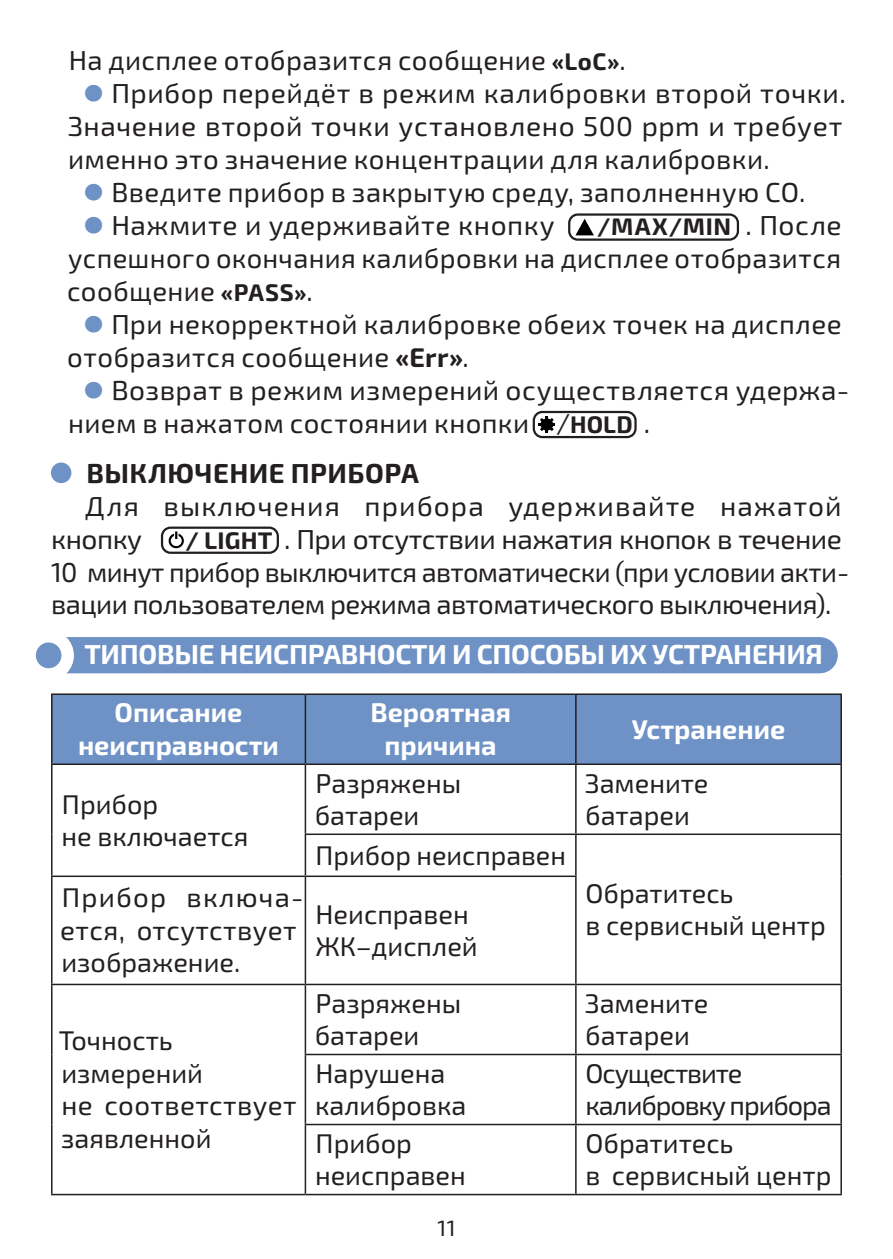
<style>
.page{position:relative;width:893px;height:1259px;background:#fff}
.page>*{position:absolute;margin:0;border:0;box-sizing:border-box;transform-origin:0 0}
.стиль_текста{font:27.3px/33px "Exo 2.0";letter-spacing:.01em;color:#231f20}
.стиль_текста-2{font:27.3px/33px "Exo 2.0";letter-spacing:-.02em;color:#231f20}
.стиль_текста-3{font:27.3px/33px "Exo 2.0";letter-spacing:.04em;color:#231f20}
.заголовки{font:700 27.3px "Exo 2.0";letter-spacing:-.01em;color:#fff}
.заголовки__копия{font:700 27.3px "Exo 2.0";letter-spacing:.015em;color:#231f20}
.табл{font:27px/32.4px "Exo 2.0";color:#231f20}
.таблица_шапка{font:700 27px "Exo 2.0";color:#fff}
.табл-2{font:27px "Exo 2.0";letter-spacing:-.04em;color:#231f20}
.t1{font:700 24px "Exo 2.0";letter-spacing:.04em;color:#231f20}
.t2{font:22.2px "Exo 2.0";color:#231f20}
.s1{font-weight:700;font-size:24px}
.s2{color:#6e92c6}
.s3{font-weight:400;font-size:27.3px}
.s4{font-weight:700;font-size:27px}
</style>
<div class="page">
<div style="left:66px;top:637px;width:772px;height:37px;background:#6e92c6"></div>
<svg style="left:30px;top:636px;width:38px;height:38px"></svg>
<div style="left:23px;top:630px;width:51px;height:50px;border:12px solid #fff;border-radius:50%"></div>
<div style="left:53px;top:695px;width:787px;height:68px;background:#6e92c6"></div>
<hr style="left:51px;top:693px;width:254px;height:2px;background:#231f20">
<hr style="left:51px;top:695px;width:2px;height:68px;background:#231f20">
<hr style="left:305px;top:693px;width:271px;height:2px;background:#231f20">
<hr style="left:305px;top:695px;width:1px;height:68px;background:#231f20">
<hr style="left:576px;top:693px;width:266px;height:2px;background:#231f20">
<hr style="left:575px;top:695px;width:2px;height:68px;background:#231f20">
<hr style="left:840px;top:695px;width:2px;height:68px;background:#231f20">
<hr style="left:51px;top:763px;width:254px;height:2px;background:#231f20">
<hr style="left:51px;top:765px;width:2px;height:69px;background:#231f20">
<hr style="left:51px;top:834px;width:2px;height:41px;background:#231f20">
<hr style="left:305px;top:763px;width:271px;height:2px;background:#231f20">
<hr style="left:305px;top:765px;width:1px;height:68px;background:#231f20">
<hr style="left:576px;top:763px;width:266px;height:2px;background:#231f20">
<hr style="left:575px;top:765px;width:2px;height:68px;background:#231f20">
<hr style="left:840px;top:765px;width:2px;height:68px;background:#231f20">
<hr style="left:305px;top:833px;width:271px;height:2px;background:#231f20">
<hr style="left:305px;top:835px;width:1px;height:40px;background:#231f20">
<hr style="left:576px;top:833px;width:266px;height:2px;background:#231f20">
<hr style="left:575px;top:835px;width:2px;height:40px;background:#231f20">
<hr style="left:840px;top:835px;width:2px;height:41px;background:#231f20">
<hr style="left:840px;top:876px;width:2px;height:107px;background:#231f20">
<hr style="left:51px;top:875px;width:254px;height:2px;background:#231f20">
<hr style="left:51px;top:877px;width:2px;height:106px;background:#231f20">
<hr style="left:305px;top:875px;width:272px;height:2px;background:#231f20">
<hr style="left:305px;top:877px;width:1px;height:106px;background:#231f20">
<hr style="left:575px;top:877px;width:2px;height:106px;background:#231f20">
<hr style="left:51px;top:983px;width:254px;height:2px;background:#231f20">
<hr style="left:51px;top:985px;width:2px;height:69px;background:#231f20">
<hr style="left:51px;top:1054px;width:2px;height:70px;background:#231f20">
<hr style="left:51px;top:1124px;width:2px;height:69px;background:#231f20">
<hr style="left:51px;top:1193px;width:254px;height:2px;background:#231f20">
<hr style="left:305px;top:983px;width:271px;height:2px;background:#231f20">
<hr style="left:305px;top:985px;width:1px;height:68px;background:#231f20">
<hr style="left:576px;top:983px;width:266px;height:2px;background:#231f20">
<hr style="left:575px;top:985px;width:2px;height:68px;background:#231f20">
<hr style="left:840px;top:985px;width:2px;height:68px;background:#231f20">
<hr style="left:305px;top:1053px;width:271px;height:2px;background:#231f20">
<hr style="left:305px;top:1055px;width:1px;height:68px;background:#231f20">
<hr style="left:576px;top:1053px;width:266px;height:2px;background:#231f20">
<hr style="left:575px;top:1055px;width:2px;height:68px;background:#231f20">
<hr style="left:840px;top:1055px;width:2px;height:68px;background:#231f20">
<hr style="left:305px;top:1123px;width:271px;height:2px;background:#231f20">
<hr style="left:305px;top:1125px;width:1px;height:68px;background:#231f20">
<hr style="left:576px;top:1123px;width:266px;height:2px;background:#231f20">
<hr style="left:575px;top:1125px;width:2px;height:68px;background:#231f20">
<hr style="left:840px;top:1125px;width:2px;height:68px;background:#231f20">
<hr style="left:305px;top:1193px;width:271px;height:2px;background:#231f20">
<hr style="left:576px;top:1193px;width:266px;height:2px;background:#231f20">
<div style="left:46px;top:457px;width:30px;height:31px;background:#6e92c6;border-radius:50%"></div>
<div style="left:41px;top:452px;width:40px;height:41px;border:10px solid #fff;border-radius:50%"></div>
<div style="left:568px;top:213px;width:171px;height:28px;border:2px solid #231f20;border-radius:9px"></div>
<svg style="left:575px;top:219px;width:19px;height:16px"></svg>
<div style="left:533px;top:411px;width:104px;height:27px;border:2px solid #231f20;border-radius:9px"></div>
<svg style="left:538px;top:416px;width:17px;height:16px"></svg>
<svg style="left:169px;top:531px;width:15px;height:17px"></svg>
<div style="left:161px;top:526px;width:118px;height:28px;border:2px solid #231f20;border-radius:9px"></div>
<p class="стиль_текста" style="left:69px;top:45px;width:558px">На дисплее отобразится сообщение <span class="s1">«LoC»</span>.</p>
<p class="стиль_текста" style="left:68px;top:78px;width:780px;text-align:justify;text-indent:14px"><span class="s2">⚫</span> Прибор перейдёт в режим калибровки второй точки.<br>Значение второй точки установлено 500 ppm и требует именно это значение концентрации для калибровки.</p>
<p class="стиль_текста" style="left:82px;top:176px;width:725px"><span class="s2">⚫</span> Введите прибор в закрытую среду, заполненную СО.</p>
<p class="стиль_текста" style="left:82px;top:209px;width:474px"><span class="s2">⚫</span> Нажмите и удерживайте кнопку</p>
<p class="t1" style="left:597px;top:212px;width:246px">/MAX/MIN <span class="s3">. После</span></p>
<p class="стиль_текста" style="left:67px;top:242px;width:776px">успешного окончания калибровки на дисплее отобразится сообщение <span class="s1">«PASS»</span>.</p>
<p class="стиль_текста" style="left:67px;top:308px;width:776px;text-indent:15px"><span class="s2">⚫</span> При некорректной калибровке обеих точек на дисплее отобразится сообщение <span class="s4">«Err»</span>.</p>
<p class="стиль_текста" style="left:68px;top:374px;width:783px;text-indent:14px"><span class="s2">⚫</span> Возврат в режим измерений осуществляется удержа&shy;нием в нажатом состоянии кнопки /<span class="s1">HOLD</span> .</p>
<p class="заголовки__копия" style="left:86px;top:457px;width:334px">ВЫКЛЮЧЕНИЕ ПРИБОРА</p>
<p class="стиль_текста-3" style="left:51px;top:490px;width:792px;text-indent:34px">Для выключения прибора удерживайте нажатой кнопку</p>
<p class="стиль_текста-2" style="left:51px;top:523px;width:800px;text-indent:134px"><span class="s1">/ LIGHT</span> . При отсутствии нажатия кнопок в течение<br>10 минут прибор выключится автоматически (при условии акти&shy;вации пользователем режима автоматического выключения).</p>
<p class="заголовки" style="left:84px;top:638px;width:740px">ТИПОВЫЕ НЕИСПРАВНОСТИ И СПОСОБЫ ИХ УСТРАНЕНИЯ</p>
<p class="таблица_шапка" style="left:115px;top:697px;width:129px">Описание</p>
<p class="таблица_шапка" style="left:78px;top:729px;width:202px">неисправности</p>
<p class="таблица_шапка" style="left:370px;top:697px;width:142px">Вероятная</p>
<p class="таблица_шапка" style="left:385px;top:729px;width:114px">причина</p>
<p class="таблица_шапка" style="left:632px;top:713px;width:155px">Устранение</p>
<p class="табл" style="left:62px;top:788px;width:98px">Прибор</p>
<p class="табл" style="left:61px;top:821px;width:188px">не включается</p>
<p class="табл" style="left:60px;top:882px;width:245px">Прибор включа&shy;ется, отсутствует изображение.</p>
<p class="табл" style="left:59px;top:1025px;width:116px">Точность</p>
<p class="табл" style="left:61px;top:1057px;width:143px">измерений</p>
<p class="табл" style="left:61px;top:1090px;width:237px">не соответствует заявленной</p>
<p class="табл" style="left:316px;top:767px;width:147px">Разряжены</p>
<p class="табл" style="left:315px;top:800px;width:106px">батареи</p>
<p class="табл" style="left:316px;top:839px;width:252px">Прибор неисправен</p>
<p class="табл" style="left:316px;top:898px;width:155px">Неисправен</p>
<p class="табл" style="left:315px;top:931px;width:164px">ЖК–дисплей</p>
<p class="табл" style="left:316px;top:987px;width:147px">Разряжены</p>
<p class="табл" style="left:315px;top:1020px;width:106px">батареи</p>
<p class="табл" style="left:316px;top:1057px;width:131px">Нарушена</p>
<p class="табл" style="left:315px;top:1090px;width:153px">калибровка</p>
<p class="табл" style="left:316px;top:1127px;width:98px">Прибор</p>
<p class="табл" style="left:315px;top:1160px;width:152px">неисправен</p>
<p class="t2" style="left:437px;top:1215px;width:20px">11</p>
<p class="табл" style="left:585px;top:767px;width:125px">Замените</p>
<p class="табл" style="left:585px;top:800px;width:106px">батареи</p>
<p class="табл" style="left:585px;top:877px;width:150px">Обратитесь</p>
<p class="табл" style="left:585px;top:910px;width:242px">в сервисный центр</p>
<p class="табл" style="left:585px;top:987px;width:125px">Замените</p>
<p class="табл" style="left:585px;top:1020px;width:106px">батареи</p>
<p class="табл-2" style="left:585px;top:1057px;width:158px">Осуществите</p>
<p class="табл-2" style="left:585px;top:1090px;width:248px">калибровку прибора</p>
<p class="табл" style="left:585px;top:1127px;width:150px">Обратитесь</p>
<p class="табл" style="left:585px;top:1160px;width:248px">в сервисный центр</p>
</div>
